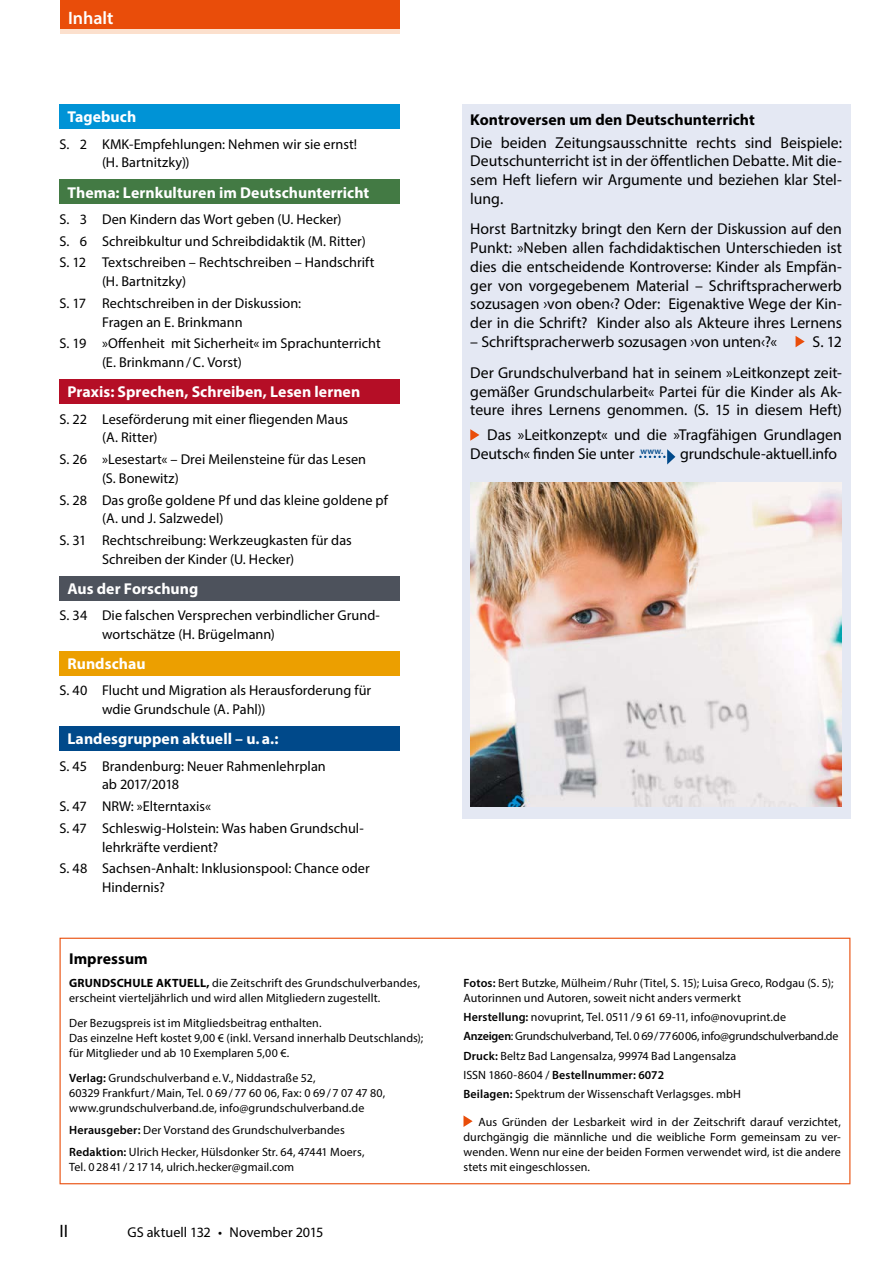
<style>
.page{position:relative;width:893px;height:1263px;background:#fff}
.page>*{position:absolute;margin:0;border:0;box-sizing:border-box;transform-origin:0 0}
.t1{font:600 18px "Myriad Pro";color:#fff}
.t2{font:18px "Myriad Pro";color:#000}
.t3{font:15.75px/18.8px "Myriad Pro";color:#000;text-align:justify}
.t4{font:700 15.75px "Myriad Pro";letter-spacing:.005em;color:#fff}
.t5{font:700 15.75px "Myriad Pro";letter-spacing:.005em;color:#000}
.t6{font:14.25px/18.8px "Myriad Pro";letter-spacing:.005em;color:#000}
.t7{font:12px/15px "Myriad Pro";letter-spacing:.01em;color:#000}
.s1{font-weight:700}
.s2{font-weight:600}
</style>
<div class="page">
<div style="left:60px;top:0;width:340px;height:33px;background:#e94d0a"></div>
<hr style="left:60px;top:30px;width:340px;height:4px;background:#fce0cd">
<div style="left:60px;top:105px;width:340px;height:24px;background:#0093d6"></div>
<div style="left:60px;top:180px;width:340px;height:24px;background:#437a44"></div>
<div style="left:60px;top:380px;width:340px;height:24px;background:#b50e26"></div>
<div style="left:60px;top:576px;width:340px;height:24px;background:#4d525c"></div>
<div style="left:60px;top:651px;width:340px;height:24px;background:#ec9f00"></div>
<div style="left:60px;top:727px;width:340px;height:24px;background:#00498a"></div>
<div style="left:462px;top:104px;width:388px;height:715px;background:#e4e8f3"></div>
<svg style="left:796px;top:336px;width:9px;height:11px"></svg>
<svg style="left:470px;top:429px;width:9px;height:12px"></svg>
<svg style="left:639px;top:449px;width:36px;height:15px"></svg>
<svg style="left:60px;top:938px;width:790px;height:246px"></svg>
<svg style="left:463px;top:1115px;width:10px;height:12px"></svg>
<img style="left:470px;top:483px;width:372px;height:324px">
<h1 class="t1" style="left:68px;top:6px;width:47px">Inhalt</h1>
<h2 class="t4" style="left:67px;top:107px;width:70px">Tagebuch</h2>
<p class="t6" style="left:102px;top:134px;width:257px;text-indent:-43px">S. 2 KMK-Empfehlungen: Nehmen wir sie ernst! (H. Bartnitzky))</p>
<h2 class="t4" style="left:67px;top:182px;width:304px">Thema: Lernkulturen im Deutschunterricht</h2>
<p class="t6" style="left:60px;top:208px;width:316px;line-height:21.8px">S. 3 Den Kindern das Wort geben (U. Hecker)<br>S. 6 Schreibkultur und Schreibdidaktik (M. Ritter)<br>S. 12 Textschreiben – Rechtschreiben – Handschrift</p>
<p class="t6" style="left:60px;top:270px;width:243px;line-height:21.8px;text-indent:43px">(H. Bartnitzky)<br>S. 17 Rechtschreiben in der Diskussion:</p>
<p class="t6" style="left:60px;top:311px;width:323px;line-height:21.8px;text-indent:43px">Fragen an E. Brinkmann<br>S. 19 »Offenheit mit Sicherheit« im Sprachunterricht</p>
<p class="t6" style="left:102px;top:353px;width:141px">(E. Brinkmann / C. Vorst)</p>
<h2 class="t4" style="left:67px;top:382px;width:294px">Praxis: Sprechen, Schreiben, Lesen lernen</h2>
<p class="t6" style="left:102px;top:409px;width:248px;text-indent:-43px">S. 22 Leseförderung mit einer fliegenden Maus (A. Ritter)</p>
<p class="t6" style="left:102px;top:450px;width:266px;text-indent:-43px">S. 26 »Lesestart« – Drei Meilensteine für das Lesen (S. Bonewitz)</p>
<p class="t6" style="left:102px;top:490px;width:287px;text-indent:-43px">S. 28 Das große goldene Pf und das kleine goldene pf (A. und J. Salzwedel)</p>
<p class="t6" style="left:102px;top:531px;width:251px;text-indent:-43px">S. 31 Rechtschreibung: Werkzeugkasten für das<br>Schreiben der Kinder (U. Hecker)</p>
<h2 class="t4" style="left:67px;top:578px;width:132px">Aus der Forschung</h2>
<p class="t6" style="left:102px;top:606px;width:279px;text-indent:-43px">S. 34 Die falschen Versprechen verbindlicher Grund&shy;wortschätze (H. Brügelmann)</p>
<h2 class="t4" style="left:67px;top:654px;width:80px">Rundschau</h2>
<p class="t6" style="left:102px;top:681px;width:271px;text-indent:-43px">S. 40 Flucht und Migration als Herausforderung für wdie Grundschule (A. Pahl))</p>
<h2 class="t4" style="left:67px;top:729px;width:213px">Landesgruppen aktuell – u. a.:</h2>
<p class="t6" style="left:102px;top:756px;width:225px;text-indent:-43px">S. 45 Brandenburg: Neuer Rahmenlehrplan ab 2017/2018</p>
<p class="t6" style="left:60px;top:795px;width:306px;line-height:21.8px">S. 47 NRW: »Elterntaxis«<br>S. 47 Schleswig-Holstein: Was haben Grundschul-</p>
<p class="t6" style="left:60px;top:836px;width:312px;line-height:21.8px;text-indent:43px">lehrkräfte verdient?<br>S. 48 Sachsen-Anhalt: Inklusionspool: Chance oder</p>
<p class="t6" style="left:102px;top:878px;width:64px">Hindernis?</p>
<h2 class="t5" style="left:69px;top:948px;width:80px">Impressum</h2>
<p class="t7" style="left:69px;top:975px;width:353px"><span class="s1">GRUNDSCHULE AKTUELL,</span> die Zeitschrift des Grundschulverbandes, erscheint viertel jährlich und wird allen Mit glie dern zugestellt.</p>
<p class="t7" style="left:69px;top:1015px;width:356px">Der Bezugspreis ist im Mitgliedsbeitrag enthalten.<br>Das einzelne Heft kostet 9,00 € (inkl. Versand innerhalb Deutschlands); für Mitglieder und ab 10 Exemplaren 5,00 €.</p>
<p class="t7" style="left:69px;top:1070px;width:318px"><span class="s2">Verlag:</span> Grundschulverband e. V., Niddastraße 52,<br>60329 Frankfurt / Main, Tel. 0 69 / 77 60 06, Fax: 0 69 / 7 07 47 80, www.grundschulverband.de, info@grundschulverband.de</p>
<p class="t7" style="left:69px;top:1119px;width:297px;line-height:21.8px"><span class="s2">Herausgeber:</span> Der Vorstand des Grundschulverbandes<br><span class="s2">Redaktion:</span> Ulrich Hecker, Hülsdonker Str. 64, 47441 Moers,</p>
<p class="t7" style="left:69px;top:1159px;width:226px">Tel. 0 28 41 / 2 17 14, ulrich.hecker@gmail.com</p>
<h1 class="t2" style="left:60px;top:1220px;width:10px">II</h1>
<p class="t6" style="left:128px;top:1222px;width:197px">GS aktuell 132 • November 2015</p>
<h2 class="t5" style="left:470px;top:109px;width:286px">Kontroversen um den Deutschunterricht</h2>
<h2 class="t3" style="left:470px;top:133px;width:373px">Die beiden Zeitungsausschnitte rechts sind Beispiele:<br>Deutschunterricht ist in der öffentlichen Debatte. Mit die&shy;sem Heft liefern wir Argumente und beziehen klar Stel&shy;lung.</h2>
<p class="t3" style="left:470px;top:220px;width:373px">Horst Bartnitzky bringt den Kern der Diskussion auf den Punkt: »Neben allen fachdidaktischen Unterschieden ist dies die entscheidende Kontroverse: Kinder als Empfän&shy;ger von vorgegebenem Material – Schriftspracherwerb sozusagen ›von oben‹? Oder: Eigenaktive Wege der Kin&shy;der in die Schrift? Kinder also als Akteure ihres Lernens</p>
<h2 class="t3" style="left:470px;top:332px;width:308px">– Schriftspracherwerb sozusagen ›von unten‹?«</h2>
<h2 class="t3" style="left:470px;top:326px;width:373px;line-height:30.8px;text-align:right">S. 12<br>Der Grundschulverband hat in seinem »Leitkonzept zeit-</h2>
<h2 class="t3" style="left:470px;top:382px;width:373px">gemäßer Grundschularbeit« Partei für die Kinder als Ak&shy;teure ihres Lernens genommen. (S. 15 in diesem Heft)</h2>
<h2 class="t3" style="left:470px;top:425px;width:373px;text-indent:17px">Das »Leitkonzept« und die »Tragfähigen Grundlagen<br>Deutsch« finden Sie unter <sup>www.</sup> grundschule-aktuell.info</h2>
<p class="t7" style="left:463px;top:975px;width:371px"><span class="s2">Fotos:</span> Bert Butzke, Mülheim / Ruhr (Titel, S. 15); Luisa Greco, Rodgau (S. 5);<br>Autorinnen und Autoren, soweit nicht anders vermerkt</p>
<p class="t7" style="left:463px;top:1007px;width:376px;line-height:19.2px"><span class="s2">Herstellung:</span> novuprint, Tel. 0511 / 9 61 69-11, info@novuprint.de <span class="s2">Anzeigen</span>: Grundschulverband, Tel. 0 69 / 77 60 06, info@grundschulverband.de <span class="s2">Druck:</span> Beltz Bad Langensalza, 99974 Bad Langensalza<br>ISSN 1860-8604 / <span class="s2">Bestellnummer: 6072<br>Beilagen:</span> Spektrum der Wissenschaft Verlagsges. mbH</p>
<p class="t7" style="left:463px;top:1114px;width:379px;text-align:justify;text-indent:15px">Aus Gründen der Lesbarkeit wird in der Zeitschrift darauf verzichtet, durchgängig die männliche und die weibliche Form gemeinsam zu ver&shy;wenden. Wenn nur eine der beiden Formen verwendet wird, ist die andere stets mit eingeschlossen.</p>
</div>
